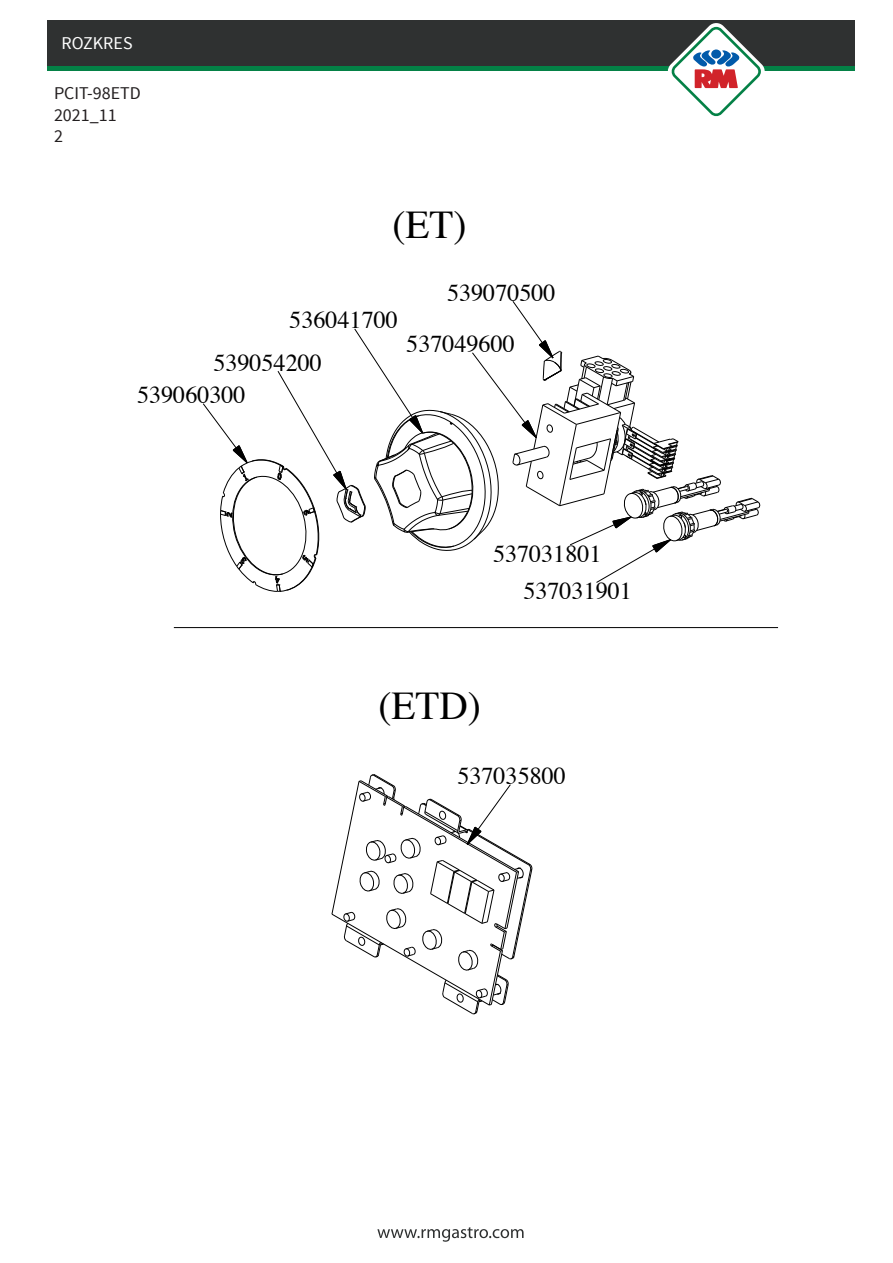
<style>
.page{position:relative;width:893px;height:1263px;background:#fff}
.page>*{position:absolute;margin:0;border:0;box-sizing:border-box;transform-origin:0 0}
.t1{font:39.3px "Times";color:#000}
.t2{font:24.15px/37.7px "Times";color:#000}
.t3{font:18px/21.6px "Source Sans Pro";color:#231f20}
.t4{font:18px "Source Sans Pro";color:#fff}
</style>
<div class="page">
<div style="left:47px;top:20px;width:808px;height:51px;background:#048146"></div>
<div style="left:47px;top:20px;width:808px;height:46px;background:#2f3131"></div>
<svg style="left:667px;top:23px;width:98px;height:94px"></svg>
<svg style="left:377px;top:1227px;width:147px;height:15px"></svg>
<svg style="left:331px;top:774px;width:202px;height:241px"></svg>
<hr style="left:174px;top:627px;width:604px;height:1px;background:#000">
<svg style="left:203px;top:301px;width:557px;height:291px"></svg>
<p class="t4" style="left:61px;top:32px;width:73px">ROZKRES</p>
<p class="t3" style="left:54px;top:83px;width:88px">PCIT-98ETD<br>2021_11<br>2</p>
<h1 class="t1" style="left:392px;top:188px;width:76px">(ET)</h1>
<p class="t2" style="left:289px;top:299px;width:110px">536041700</p>
<p class="t2" style="left:213px;top:341px;width:110px">539054200</p>
<p class="t2" style="left:447px;top:272px;width:110px">539070500</p>
<p class="t2" style="left:406px;top:323px;width:110px">537049600</p>
<p class="t2" style="left:137px;top:374px;width:110px">539060300</p>
<p class="t2" style="left:523px;top:533px;width:110px;text-indent:-30px">537031801<br>537031901</p>
<h1 class="t1" style="left:378px;top:669px;width:104px">(ETD)</h1>
<p class="t2" style="left:457px;top:755px;width:110px">537035800</p>
</div>
